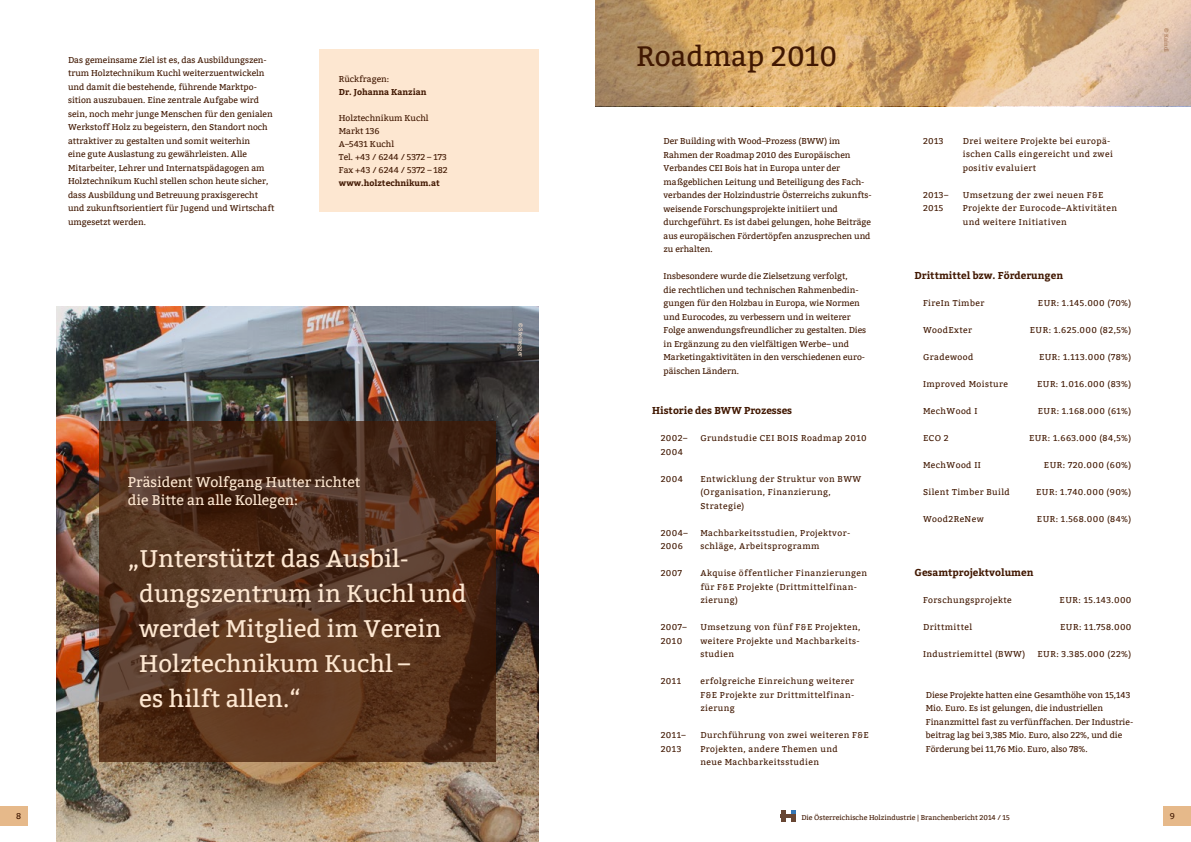
<style>
.page{position:relative;width:1191px;height:842px;background:#fff}
.page>*{position:absolute;margin:0;border:0;box-sizing:border-box;transform-origin:0 0}
.t1{font:28px "Bitter";color:#411802}
.t2{font:24px/35px "Bitter";color:#fde7d1}
.t3{font:14px/18px "Bitter";color:#fde7d1}
.t4{font:700 10px "Bitter";color:#411802}
.t5{font:8.5px/13.5px "Bitter";color:#411802}
.t6{font:8.5px/13.5px "Bitter";letter-spacing:.05em;color:#411802}
.t7{font:700 8.5px "Bitter";color:#411802}
.t8{font:7px "Bitter";color:#411802}
.t9{font:5.5px "Bitter";color:#fde7d1}
.t10{font:5.5px "Bitter";color:#a67453}
</style>
<div class="page">
<div style="left:1162px;top:806px;width:29px;height:20px;background:#e6b98a"></div>
<svg style="left:781px;top:811px;width:15px;height:11px"></svg>
<div style="left:0;top:806px;width:28px;height:20px;background:#e6b98a"></div>
<img style="left:57px;top:306px;width:482px;height:536px">
<svg style="left:99px;top:421px;width:397px;height:340px;background:#52301d"></svg>
<div style="left:319px;top:50px;width:220px;height:162px;background:#fde7d1"></div>
<svg style="left:595px;top:0;width:596px;height:106px;background:#d1a977"></svg>
<p class="t5" style="left:68px;top:53px;width:208px">Das gemeinsame Ziel ist es, das Ausbildungszen&shy;trum Holztechnikum Kuchl weiterzuentwickeln und damit die bestehende, führende Marktpo&shy;sition auszubauen. Eine zentrale Aufgabe wird sein, noch mehr junge Menschen für den genialen Werkstoff Holz zu begeistern, den Standort noch attraktiver zu gestalten und somit weiterhin<br>eine gute Auslastung zu gewährleisten. Alle Mitarbeiter, Lehrer und Internatspädagogen am Holztechnikum Kuchl stellen schon heute sicher, dass Ausbildung und Betreuung praxisgerecht und zukunftsorientiert für Jugend und Wirtschaft umgesetzt werden.</p>
<p class="t5" style="left:339px;top:73px;width:52px">Rückfragen:</p>
<p class="t7" style="left:339px;top:87px;width:89px">Dr. Johanna Kanzian</p>
<p class="t5" style="left:339px;top:112px;width:110px;line-height:13px">Holztechnikum Kuchl<br>Markt 136<br>A–5431 Kuchl<br>Tel. +43 / 6244 / 5372 – 173<br>Fax +43 / 6244 / 5372 – 182</p>
<p class="t7" style="left:339px;top:178px;width:102px">www.holztechnikum.at</p>
<h3 class="t3" style="left:128px;top:474px;width:234px">Präsident Wolfgang Hutter richtet die Bitte an alle Kollegen:</h3>
<h2 class="t2" style="left:139px;top:542px;width:329px;text-indent:-11px">„Unterstützt das Ausbil&shy;dungszentrum in Kuchl und werdet Mitglied im Verein<br>Holztechnikum Kuchl –<br>es hilft allen.“</h2>
<p class="t9" style="left:524px;top:323px;width:36px;rotate:90deg">© Steinegger</p>
<h1 class="t1" style="left:636px;top:40px;width:202px">Roadmap 2010</h1>
<p class="t5" style="left:663px;top:134px;width:210px">Der Building with Wood–Prozess (BWW) im Rahmen der Roadmap 2010 des Europäischen Verbandes CEI Bois hat in Europa unter der maßgeblichen Leitung und Beteiligung des Fach&shy;verbandes der Holzindustrie Österreichs zukunfts&shy;weisende Forschungsprojekte initiiert und durchgeführt. Es ist dabei gelungen, hohe Beiträge aus europäischen Fördertöpfen anzusprechen und zu erhalten.</p>
<p class="t5" style="left:663px;top:269px;width:204px">Insbesondere wurde die Zielsetzung verfolgt,<br>die rechtlichen und technischen Rahmenbedin&shy;gungen für den Holzbau in Europa, wie Normen und Eurocodes, zu verbessern und in weiterer Folge anwendungsfreundlicher zu gestalten. Dies in Ergänzung zu den vielfältigen Werbe– und Marketingaktivitäten in den verschiedenen euro&shy;päischen Ländern.</p>
<p class="t4" style="left:652px;top:404px;width:141px">Historie des BWW Prozesses</p>
<p class="t6" style="left:660px;top:431px;width:28px">2002–<br>2004</p>
<p class="t6" style="left:700px;top:431px;width:168px">Grundstudie CEI BOIS Roadmap 2010</p>
<p class="t5" style="left:660px;top:472px;width:24px">2004</p>
<p class="t6" style="left:700px;top:472px;width:162px">Entwicklung der Struktur von BWW (Organisation, Finanzierung,<br>Strategie)</p>
<p class="t6" style="left:660px;top:526px;width:28px">2004–<br>2006</p>
<p class="t6" style="left:700px;top:526px;width:151px">Machbarkeitsstudien, Projektvor&shy;schläge, Arbeitsprogramm</p>
<p class="t5" style="left:660px;top:566px;width:23px">2007</p>
<p class="t6" style="left:700px;top:566px;width:168px">Akquise öffentlicher Finanzierungen für F&amp;E Projekte (Drittmittelfinan&shy;zierung)</p>
<p class="t6" style="left:660px;top:620px;width:28px">2007–<br>2010</p>
<p class="t5" style="left:700px;top:620px;width:162px;text-align:justify">Umsetzung von fünf F&amp;E Projekten, weitere Projekte und Machbarkeits&shy;studien</p>
<p class="t5" style="left:660px;top:674px;width:22px">2011</p>
<p class="t5" style="left:700px;top:674px;width:155px;text-align:justify">erfolgreiche Einreichung weiterer F&amp;E Projekte zur Drittmittelfinan&shy;zierung</p>
<p class="t6" style="left:660px;top:728px;width:26px">2011–<br>2013</p>
<p class="t6" style="left:700px;top:728px;width:170px">Durchführung von zwei weiteren F&amp;E<br>Projekten, andere Themen und<br>neue Machbarkeitsstudien</p>
<p class="t10" style="left:1169px;top:28px;width:25px;rotate:90deg">© Kaindl</p>
<p class="t5" style="left:923px;top:134px;width:22px">2013</p>
<p class="t6" style="left:962px;top:134px;width:152px">Drei weitere Projekte bei europä&shy;ischen Calls eingereicht und zwei positiv evaluiert</p>
<p class="t6" style="left:923px;top:188px;width:27px">2013–<br>2015</p>
<p class="t6" style="left:962px;top:188px;width:156px">Umsetzung der zwei neuen F&amp;E<br>Projekte der Eurocode–Aktivitäten und weitere Initiativen</p>
<p class="t4" style="left:914px;top:269px;width:150px">Drittmittel bzw. Förderungen</p>
<p class="t6" style="left:923px;top:296px;width:63px">FireIn Timber</p>
<p class="t6" style="left:1038px;top:296px;width:95px">EUR: 1.145.000 (70%)</p>
<p class="t6" style="left:923px;top:323px;width:51px">WoodExter</p>
<p class="t6" style="left:1029px;top:323px;width:103px">EUR: 1.625.000 (82,5%)</p>
<p class="t6" style="left:923px;top:350px;width:52px">Gradewood</p>
<p class="t6" style="left:1039px;top:350px;width:94px">EUR: 1.113.000 (78%)</p>
<p class="t6" style="left:923px;top:377px;width:87px">Improved Moisture</p>
<p class="t6" style="left:1037px;top:377px;width:96px">EUR: 1.016.000 (83%)</p>
<p class="t6" style="left:923px;top:404px;width:56px">MechWood I</p>
<p class="t6" style="left:1037px;top:404px;width:95px">EUR: 1.168.000 (61%)</p>
<p class="t5" style="left:923px;top:431px;width:27px">ECO 2</p>
<p class="t6" style="left:1029px;top:431px;width:104px">EUR: 1.663.000 (84,5%)</p>
<p class="t6" style="left:923px;top:458px;width:59px">MechWood II</p>
<p class="t6" style="left:1044px;top:458px;width:89px">EUR: 720.000 (60%)</p>
<p class="t6" style="left:923px;top:485px;width:88px">Silent Timber Build</p>
<p class="t6" style="left:1036px;top:485px;width:97px">EUR: 1.740.000 (90%)</p>
<p class="t6" style="left:923px;top:512px;width:62px">Wood2ReNew</p>
<p class="t6" style="left:1037px;top:512px;width:96px">EUR: 1.568.000 (84%)</p>
<p class="t4" style="left:914px;top:566px;width:120px">Gesamtprojektvolumen</p>
<p class="t6" style="left:923px;top:593px;width:90px">Forschungsprojekte</p>
<p class="t6" style="left:1059px;top:593px;width:73px">EUR: 15.143.000</p>
<p class="t6" style="left:923px;top:620px;width:51px">Drittmittel</p>
<p class="t6" style="left:1060px;top:620px;width:73px">EUR: 11.758.000</p>
<p class="t6" style="left:923px;top:647px;width:104px">Industriemittel (BWW)</p>
<p class="t6" style="left:1037px;top:647px;width:95px">EUR: 3.385.000 (22%)</p>
<p class="t5" style="left:926px;top:688px;width:209px">Diese Projekte hatten eine Gesamthöhe von 15,143<br>Mio. Euro. Es ist gelungen, die industriellen Finanzmittel fast zu verfünffachen. Der Industrie&shy;beitrag lag bei 3,385 Mio. Euro, also 22%, und die Förderung bei 11,76 Mio. Euro, also 78%.</p>
<p class="t5" style="left:16px;top:809px;width:7px">8</p>
<p class="t8" style="left:801px;top:813px;width:210px">Die Österreichische Holzindustrie | Branchenbericht 2014 / 15</p>
<p class="t5" style="left:1169px;top:809px;width:7px">9</p>
</div>
